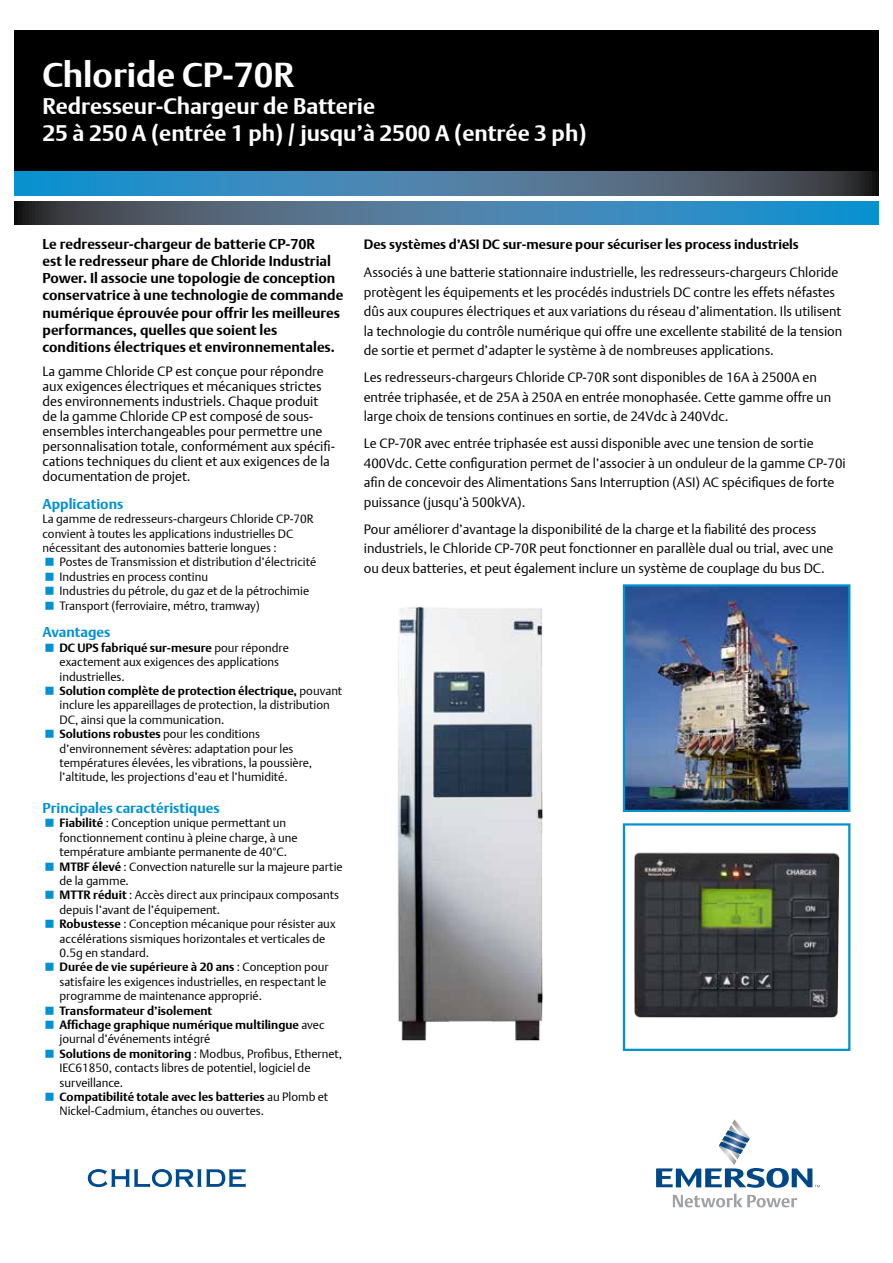
<style>
.page{position:relative;width:893px;height:1263px;background:#fff}
.page>*{position:absolute;margin:0;border:0;box-sizing:border-box;transform-origin:0 0}
.t1{font:700 34.5px "DTL Argo T";color:#fff}
.t2{font:700 22.5px/27px "DTL Argo T";color:#fff}
.t3{font:700 14.25px/17.1px "DTL Argo T";color:#000}
.t4{font:700 14.25px "DTL Argo T";color:#0091d0}
.t5{font:300 13.5px/19.5px "DTL Argo T";color:#000}
.t6{font:700 13.5px "DTL Argo T";color:#000}
.t7{font:300 12px/14.4px "DTL Argo T";color:#000}
.s1{font-weight:700}
</style>
<div class="page">
<div style="left:14px;top:30px;width:864px;height:142px;background:#000"></div>
<svg style="left:17px;top:175px;width:858px;height:17px;background:#3f769a"></svg>
<svg style="left:14px;top:201px;width:864px;height:24px;background:#3f7599"></svg>
<svg style="left:656px;top:1119px;width:164px;height:88px"></svg>
<img style="left:634px;top:852px;width:206px;height:166px">
<div style="left:623px;top:823px;width:227px;height:228px;border:2px solid #0091d0"></div>
<img style="left:626px;top:587px;width:221px;height:222px">
<div style="left:623px;top:584px;width:227px;height:228px;border:2px solid #0091d0"></div>
<svg style="left:88px;top:1169px;width:158px;height:18px"></svg>
<img style="left:397px;top:606px;width:146px;height:435px">
<h1 class="t1" style="left:43px;top:54px;width:253px">Chloride CP-70R</h1>
<h2 class="t2" style="left:43px;top:92px;width:545px">Redresseur-Chargeur de Batterie<br>25 à 250 A (entrée 1 ph) / jusqu’à 2500 A (entrée 3 ph)</h2>
<p class="t3" style="left:43px;top:235px;width:302px">Le redresseur-chargeur de batterie CP-70R<br>est le redresseur phare de Chloride Industrial Power. Il associe une topologie de conception conservatrice à une technologie de commande numérique éprouvée pour offrir les meilleures performances, quelles que soient les conditions électriques et environnementales.</p>
<p class="t5" style="left:43px;top:363px;width:294px;line-height:15px">La gamme Chloride CP est conçue pour répondre aux exigences électriques et mécaniques strictes des environnements industriels. Chaque produit de la gamme Chloride CP est composé de sous&shy;ensembles interchangeables pour permettre une personnalisation totale, conformément aux spécifi&shy;cations techniques du client et aux exigences de la documentation de projet.</p>
<p class="t4" style="left:43px;top:495px;width:82px">Applications</p>
<p class="t7" style="left:43px;top:511px;width:273px">La gamme de redresseurs-chargeurs Chloride CP-70R convient à toutes les applications industrielles DC nécessitant des autonomies batterie longues :</p>
<p class="t7" style="left:60px;top:555px;width:258px">Postes de Transmission et distribution d’électricité Industries en process continu<br>Industries du pétrole, du gaz et de la pétrochimie Transport (ferroviaire, métro, tramway)</p>
<p class="t4" style="left:43px;top:624px;width:69px">Avantages</p>
<p class="t7" style="left:60px;top:640px;width:284px"><span class="s1">DC UPS fabriqué sur-mesure</span> pour répondre exactement aux exigences des applications industrielles.<br><span class="s1">Solution complète de protection électrique,</span> pouvant inclure les appareillages de protection, la distribution DC, ainsi que la communication.<br><span class="s1">Solutions robustes</span> pour les conditions d’environnement sévères: adaptation pour les températures élevées, les vibrations, la poussière, l’altitude, les projections d’eau et l’humidité.</p>
<p class="t4" style="left:43px;top:799px;width:179px">Principales caractéristiques</p>
<p class="t7" style="left:60px;top:816px;width:285px"><span class="s1">Fiabilité</span> : Conception unique permettant un fonctionnement continu à pleine charge, à une température ambiante permanente de 40°C.<br><span class="s1">MTBF élevé</span> : Convection naturelle sur la majeure partie de la gamme.<br><span class="s1">MTTR réduit</span> : Accès direct aux principaux composants depuis l’avant de l’équipement.<br><span class="s1">Robustesse</span> : Conception mécanique pour résister aux accélérations sismiques horizontales et verticales de 0.5g en standard.<br><span class="s1">Durée de vie supérieure à 20 ans</span> : Conception pour satisfaire les exigences industrielles, en respectant le programme de maintenance approprié.</p>
<p class="t7" style="left:60px;top:1003px;width:284px"><span class="s1">Transformateur d’isolement<br>Affichage graphique numérique multilingue</span> avec journal d’événements intégré<br><span class="s1">Solutions de monitoring</span> : Modbus, Profibus, Ethernet, IEC61850, contacts libres de potentiel, logiciel de surveillance.<br><span class="s1">Compatibilité totale avec les batteries</span> au Plomb et Nickel-Cadmium, étanches ou ouvertes.</p>
<p class="t6" style="left:364px;top:236px;width:436px">Des systèmes d’ASI DC sur-mesure pour sécuriser les process industriels</p>
<p class="t5" style="left:364px;top:262px;width:480px">Associés à une batterie stationnaire industrielle, les redresseurs-chargeurs Chloride protègent les équipements et les procédés industriels DC contre les effets néfastes dûs aux coupures électriques et aux variations du réseau d’alimentation. Ils utilisent la technologie du contrôle numérique qui offre une excellente stabilité de la tension de sortie et permet d’adapter le système à de nombreuses applications.</p>
<p class="t5" style="left:364px;top:367px;width:469px">Les redresseurs-chargeurs Chloride CP-70R sont disponibles de 16A à 2500A en entrée triphasée, et de 25A à 250A en entrée monophasée. Cette gamme offre un large choix de tensions continues en sortie, de 24Vdc à 240Vdc.</p>
<p class="t5" style="left:364px;top:433px;width:483px">Le CP-70R avec entrée triphasée est aussi disponible avec une tension de sortie 400Vdc. Cette configuration permet de l’associer à un onduleur de la gamme CP-70i afin de concevoir des Alimentations Sans Interruption (ASI) AC spécifiques de forte puissance (jusqu’à 500kVA).</p>
<p class="t5" style="left:364px;top:519px;width:471px">Pour améliorer d’avantage la disponibilité de la charge et la fiabilité des process industriels, le Chloride CP-70R peut fonctionner en parallèle dual ou trial, avec une ou deux batteries, et peut également inclure un système de couplage du bus DC.</p>
</div>
